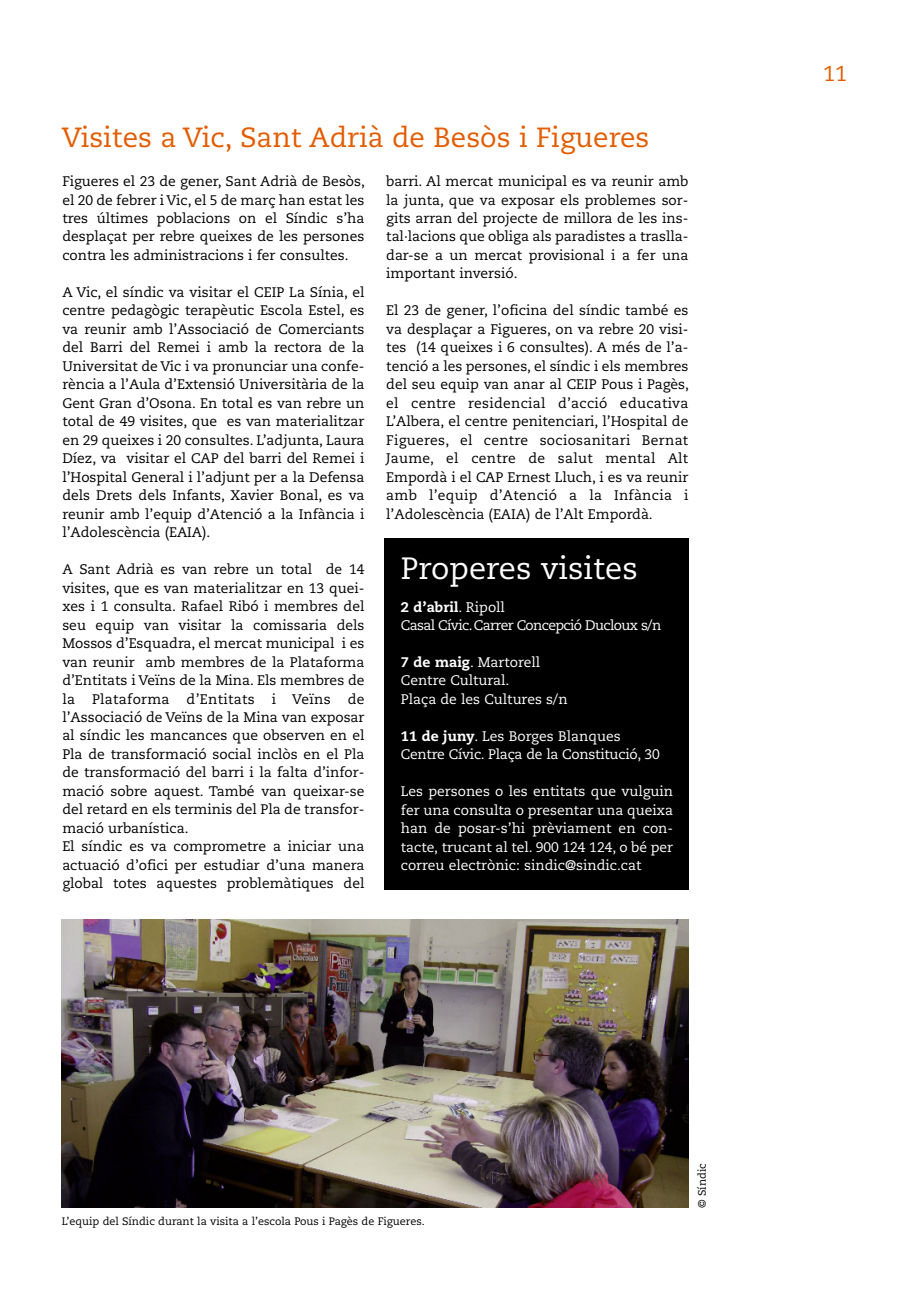
<style>
.page{position:relative;width:910px;height:1291px;background:#fff}
.page>*{position:absolute;margin:0;border:0;box-sizing:border-box;transform-origin:0 0}
.t1{font:30.8px "Caecilia";color:#fff}
.t2{font:27.65px "Caecilia";color:#e35c00}
.t3{font:21.53px "Caecilia";color:#e35c00}
.t4{font:13.83px/18.6px "Caecilia";color:#000;text-align:justify}
.t5{font:13.83px/18.6px "Caecilia";color:#fff}
.t6{font:13.83px/18.6px "Caecilia";letter-spacing:-.045em;color:#fff}
.t7{font:10.85px "Caecilia";color:#000}
.s1{font-weight:800}
</style>
<div class="page">
<div style="left:384px;top:539px;width:304px;height:351px;background:#000"></div>
<img style="left:62px;top:919px;width:626px;height:288px">
<h2 class="t2" style="left:62px;top:126px;width:589px">Visites a Vic, Sant Adrià de Besòs i Figueres</h2>
<p class="t4" style="left:62px;top:173px;width:304px">Figueres el 23 de gener, Sant Adrià de Besòs, el 20 de febrer i Vic, el 5 de març han estat les tres últimes poblacions on el Síndic s’ha desplaçat per rebre queixes de les persones contra les administracions i fer consultes.</p>
<p class="t4" style="left:62px;top:284px;width:303px">A Vic, el síndic va visitar el CEIP La Sínia, el centre pedagògic terapèutic Escola Estel, es va reunir amb l’Associació de Comerciants del Barri del Remei i amb la rectora de la Universitat de Vic i va pronunciar una confe&shy;rència a l’Aula d’Extensió Universitària de la Gent Gran d’Osona. En total es van rebre un total de 49 visites, que es van materialitzar en 29 queixes i 20 consultes. L’adjunta, Laura Díez, va visitar el CAP del barri del Remei i l’Hospital General i l’adjunt per a la Defensa dels Drets dels Infants, Xavier Bonal, es va reunir amb l’equip d’Atenció a la Infància i l’Adolescència (EAIA).</p>
<p class="t4" style="left:62px;top:561px;width:303px;text-align:left">A Sant Adrià es van rebre un total de 14 visites, que es van materialitzar en 13 quei&shy;xes i 1 consulta. Rafael Ribó i membres del seu equip van visitar la comissaria dels Mossos d’Esquadra, el mercat municipal i es van reunir amb membres de la Plataforma d’Entitats i Veïns de la Mina. Els membres de la Plataforma d’Entitats i Veïns de l’Associació de Veïns de la Mina van exposar al síndic les mancances que observen en el Pla de transformació social inclòs en el Pla de transformació del barri i la falta d’infor&shy;mació sobre aquest. També van queixar-se del retard en els terminis del Pla de transfor&shy;mació urbanística.<br>El síndic es va comprometre a iniciar una actuació d’ofici per estudiar d’una manera global totes aquestes problemàtiques del</p>
<p class="t4" style="left:386px;top:173px;width:303px">barri. Al mercat municipal es va reunir amb la junta, que va exposar els problemes sor&shy;gits arran del projecte de millora de les ins&shy;tal·lacions que obliga als paradistes a traslla&shy;dar-se a un mercat provisional i a fer una important inversió.</p>
<p class="t4" style="left:386px;top:303px;width:304px">El 23 de gener, l’oficina del síndic també es va desplaçar a Figueres, on va rebre 20 visi&shy;tes (14 queixes i 6 consultes). A més de l’a&shy;tenció a les persones, el síndic i els membres del seu equip van anar al CEIP Pous i Pagès, el centre residencial d’acció educativa L’Albera, el centre penitenciari, l’Hospital de Figueres, el centre sociosanitari Bernat Jaume, el centre de salut mental Alt Empordà i el CAP Ernest Lluch, i es va reunir amb l’equip d’Atenció a la Infància i l’Adolescència (EAIA) de l’Alt Empordà.</p>
<h1 class="t1" style="left:401px;top:555px;width:238px">Properes visites</h1>
<p class="t6" style="left:401px;top:599px;width:262px"><span class="s1">2 d’abril</span>. Ripoll<br>Casal Cívic.Carrer Concepció Ducloux s/n</p>
<p class="t5" style="left:401px;top:654px;width:168px"><span class="s1">7 de maig</span>. Martorell<br>Centre Cultural.<br>Plaça de les Cultures s/n</p>
<p class="t5" style="left:401px;top:728px;width:260px"><span class="s1">11 de juny</span>. Les Borges Blanques<br>Centre Cívic. Plaça de la Constitució, 30</p>
<p class="t5" style="left:401px;top:783px;width:274px;text-align:justify">Les persones o les entitats que vulguin fer una consulta o presentar una queixa han de posar-s’hi prèviament en con&shy;tacte, trucant al tel. 900 124 124, o bé per correu electrònic: sindic@sindic.cat</p>
<p class="t7" style="left:62px;top:1216px;width:364px">L’equip del Síndic durant la visita a l’escola Pous i Pagès de Figueres.</p>
<p class="t7" style="left:697px;top:1208px;width:46px;rotate:-90deg">© Síndic</p>
<h3 class="t3" style="left:823px;top:64px;width:25px">11</h3>
</div>
